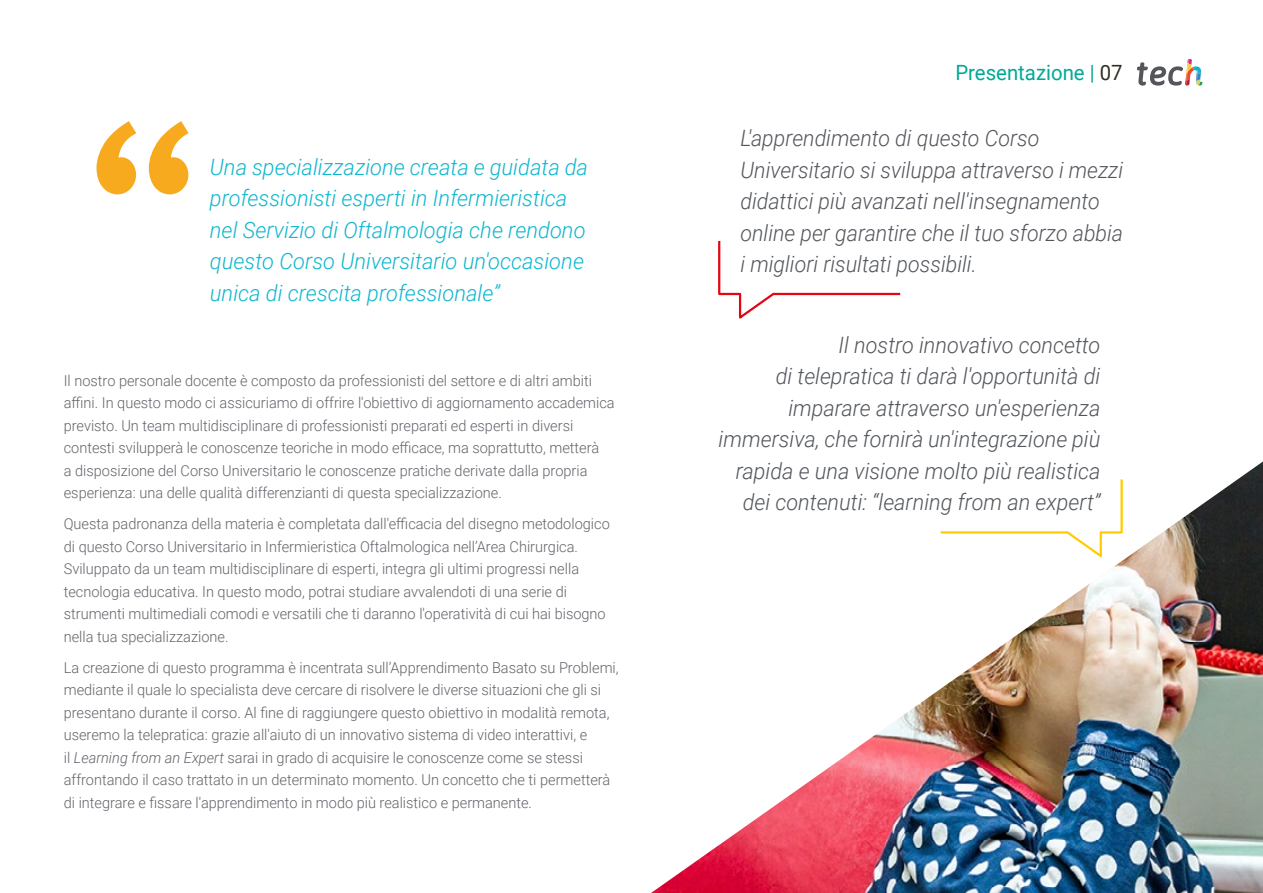
<style>
.page{position:relative;width:1263px;height:893px;background:#fff}
.page>*{position:absolute;margin:0;border:0;box-sizing:border-box;transform-origin:0 0}
.t1{font:italic 300 22.5px/31.5px "Roboto";color:#52555b;text-align:right;scale:.96 1}
.t2{font:italic 300 22.5px/31.5px "Roboto";color:#0fb6cf}
.t3{font:italic 300 22.5px/31.5px "Roboto";color:#52555b;scale:.95 1}
.t4{font:21px "Roboto";color:#00a996}
.t5{font:300 15px/22.5px "Roboto";color:#61646a}
.s1{font-style:italic}
.s2{color:#312e20}
</style>
<div class="page">
<svg style="left:97px;top:121px;width:92px;height:73px"></svg>
<svg style="left:1137px;top:59px;width:65px;height:27px"></svg>
<img style="left:651px;top:461px;width:612px;height:432px">
<svg style="left:718px;top:241px;width:183px;height:78px"></svg>
<h1 class="t2" style="left:210px;top:150px;width:380px">Una specializzazione creata e guidata da professionisti esperti in Infermieristica nel Servizio di Oftalmologia che rendono questo Corso Universitario un'occasione unica di crescita professionale”</h1>
<p class="t5" style="left:64px;top:369px;width:552px">Il nostro personale docente è composto da professionisti del settore e di altri ambiti affini. In questo modo ci assicuriamo di offrire l'obiettivo di aggiornamento accademica previsto. Un team multidisciplinare di professionisti preparati ed esperti in diversi contesti svilupperà le conoscenze teoriche in modo efficace, ma soprattutto, metterà<br>a disposizione del Corso Universitario le conoscenze pratiche derivate dalla propria esperienza: una delle qualità differenzianti di questa specializzazione.</p>
<p class="t5" style="left:64px;top:512px;width:548px">Questa padronanza della materia è completata dall'efficacia del disegno metodologico di questo Corso Universitario in Infermieristica Oftalmologica nell’Area Chirurgica.<br>Sviluppato da un team multidisciplinare di esperti, integra gli ultimi progressi nella tecnologia educativa. In questo modo, potrai studiare avvalendoti di una serie di strumenti multimediali comodi e versatili che ti daranno l'operatività di cui hai bisogno nella tua specializzazione.</p>
<p class="t5" style="left:64px;top:656px;width:556px">La creazione di questo programma è incentrata sull’Apprendimento Basato su Problemi, mediante il quale lo specialista deve cercare di risolvere le diverse situazioni che gli si presentano durante il corso. Al fine di raggiungere questo obiettivo in modalità remota, useremo la telepratica: grazie all'aiuto di un innovativo sistema di video interattivi, e<br>il <span class="s1">Learning from an Expert</span> sarai in grado di acquisire le conoscenze come se stessi affrontando il caso trattato in un determinato momento. Un concetto che ti permetterà di integrare e fissare l'apprendimento in modo più realistico e permanente.</p>
<h2 class="t4" style="left:955px;top:57px;width:169px">Presentazione | <span class="s2">07</span></h2>
<h1 class="t3" style="left:740px;top:122px;width:404px">L'apprendimento di questo Corso Universitario si sviluppa attraverso i mezzi didattici più avanzati nell'insegnamento online per garantire che il tuo sforzo abbia i migliori risultati possibili.</h1>
<h1 class="t1" style="left:718px;top:328px;width:399px">Il nostro innovativo concetto<br>di telepratica ti darà l'opportunità di imparare attraverso un'esperienza immersiva, che fornirà un'integrazione più rapida e una visione molto più realistica dei contenuti: “learning from an expert”</h1>
</div>
